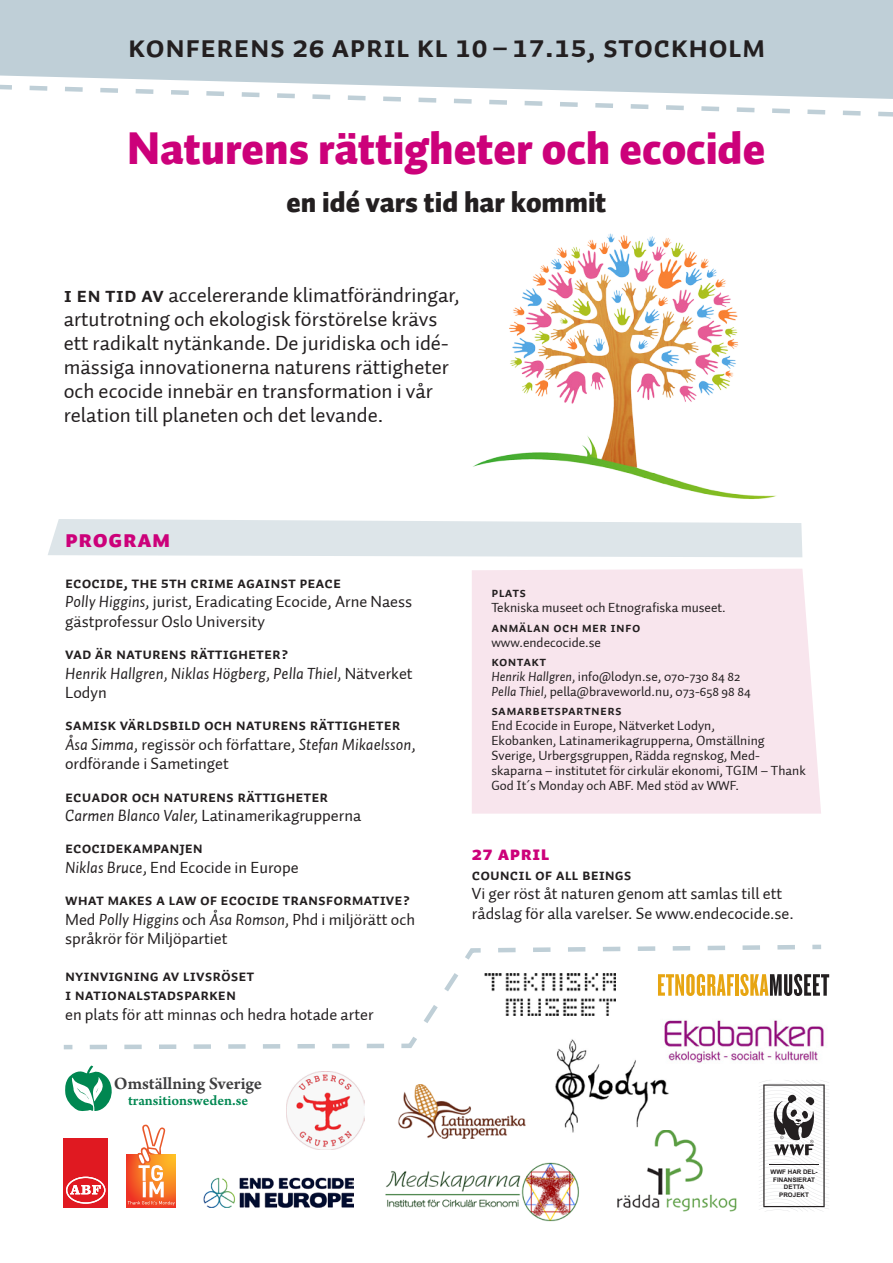
<style>
.page{position:relative;width:893px;height:1263px;background:#fff}
.page>*{position:absolute;margin:0;border:0;box-sizing:border-box;transform-origin:0 0}
.t1{font:900 45px "Auto 1";color:#cc017a}
.t2{font:31.5px "Auto 1 Bold Sm Cp";color:#231f20}
.t3{font:900 28.5px "Auto 1";color:#231f20}
.Bröd{font:24px "Auto 1 Black Sm Cp";letter-spacing:.025em;color:#cc017a}
.t4{font:21px/24px "Auto 1";color:#231f20}
.t5{font:19.5px "Auto 1 Black Sm Cp";letter-spacing:.025em;color:#cc017a}
.t6{font:18.3px "Arno Pro Smbd Sm Text";color:#3e3e3f}
.Bröd-2{font:16.5px/19.5px "Auto 1";color:#231f20}
.Bröd-3{font:italic 16.5px/19.5px "Auto 1";color:#231f20}
.Bröd-4{font:15.75px/19.5px "Auto 1 Bold Sm Cp";color:#231f20}
.t7{font:15px "Arno Pro Smbd Sm Text";color:#008751}
.Bröd-5{font:13.5px/15px "Auto 1";color:#231f20}
.Bröd-6{font:13.5px "Auto 1 Bold Sm Cp";letter-spacing:.025em;color:#231f20}
.t8{font:700 6.3px/7.5px "Arial";color:#231f20;text-align:center}
.s1{font-family:"Auto 1 Bold Sm Cp"}
.s2{font-style:italic}
.s3{font-style:normal}
</style>
<div class="page">
<img style="left:398px;top:1084px;width:128px;height:55px">
<div style="left:0;top:0;width:893px;height:81px;background:#bfcfd7"></div>
<svg style="left:48px;top:519px;width:754px;height:38px;background:#dfe7ea"></svg>
<div style="left:472px;top:569px;width:349px;height:245px;background:#f8e5ed"></div>
<img style="left:473px;top:233px;width:304px;height:266px">
<img style="left:203px;top:1177px;width:150px;height:30px">
<img style="left:617px;top:1130px;width:120px;height:82px">
<svg style="left:65px;top:1065px;width:47px;height:46px"></svg>
<div style="left:63px;top:1138px;width:45px;height:70px;background:#e01921"></div>
<svg style="left:66px;top:1177px;width:39px;height:27px"></svg>
<svg style="left:759px;top:1080px;width:70px;height:131px"></svg>
<img style="left:385px;top:1162px;width:194px;height:60px">
<img style="left:286px;top:1072px;width:78px;height:78px">
<img style="left:555px;top:1052px;width:32px;height:80px">
<img style="left:588px;top:1060px;width:81px;height:68px">
<svg style="left:63px;top:944px;width:759px;height:108px"></svg>
<svg style="left:0;top:81px;width:893px;height:36px"></svg>
<svg style="left:658px;top:974px;width:76px;height:22px"></svg>
<hr style="left:735px;top:974px;width:4px;height:22px;background:#e7a512">
<svg style="left:740px;top:974px;width:89px;height:22px"></svg>
<img style="left:485px;top:974px;width:131px;height:42px">
<img style="left:660px;top:1013px;width:164px;height:50px">
<div style="left:127px;top:1154px;width:48px;height:54px;background:#ef3824"></div>
<svg style="left:128px;top:1125px;width:47px;height:81px"></svg>
<p class="t2" style="left:128px;top:28px;width:638px">konferens 26 april kl 10–17.15, Stockholm</p>
<p class="t1" style="left:128px;top:119px;width:639px">Naturens rättigheter och ecocide</p>
<p class="t3" style="left:287px;top:183px;width:321px">en idé vars tid har kommit</p>
<p class="t4" style="left:64px;top:283px;width:397px"><span class="s1">I en tid av</span> accelererande klimatförändringar, artutrotning och ekologisk förstörelse krävs ett radikalt nytänkande. De juridiska och idé&shy;mässiga innovationerna naturens rättigheter och ecocide innebär en transformation i vår relation till planeten och det levande.</p>
<p class="Bröd" style="left:65px;top:525px;width:107px">program</p>
<p class="Bröd-4" style="left:65px;top:573px;width:278px">Ecocide, the 5th crime against peace</p>
<p class="Bröd-2" style="left:65px;top:592px;width:349px"><span class="s2">Polly Higgins</span>, jurist, Eradicating Ecocide, Arne Naess gästprofessur Oslo University</p>
<p class="Bröd-4" style="left:65px;top:645px;width:225px">Vad är Naturens rättigheter?</p>
<p class="Bröd-3" style="left:65px;top:663px;width:349px">Henrik Hallgren, Niklas Högberg, Pella Thiel, <span class="s3">Nätverket<br>Lodyn</span></p>
<p class="Bröd-4" style="left:65px;top:716px;width:337px">Samisk världsbild och Naturens rättigheter</p>
<p class="Bröd-2" style="left:65px;top:735px;width:352px"><span class="s2">Åsa Simma</span>, regissör och författare, <span class="s2">Stefan Mikaelsson</span>, ordförande i Sametinget</p>
<p class="Bröd-4" style="left:65px;top:787px;width:265px">Ecuador och Naturens rättigheter</p>
<p class="Bröd-2" style="left:65px;top:806px;width:298px"><span class="s2">Carmen Blanco Valer,</span> Latinamerikagrupperna</p>
<p class="Bröd-4" style="left:65px;top:839px;width:139px">Ecocidekampanjen</p>
<p class="Bröd-2" style="left:65px;top:858px;width:235px"><span class="s2">Niklas Bruce</span>, End Ecocide in Europe</p>
<p class="Bröd-4" style="left:65px;top:891px;width:347px">What makes a law of ecocide transformative?</p>
<p class="Bröd-2" style="left:65px;top:910px;width:351px">Med <span class="s2">Polly Higgins</span> och <span class="s2">Åsa Romson,</span> Phd i miljörätt och språkrör för Miljöpartiet</p>
<p class="Bröd-4" style="left:65px;top:966px;width:191px">Nyinvigning av Livsröset i Nationalstadsparken</p>
<p class="Bröd-2" style="left:65px;top:1005px;width:310px">en plats för att minnas och hedra hotade arter</p>
<p class="t6" style="left:114px;top:1073px;width:150px">Omställning Sverige</p>
<p class="t7" style="left:128px;top:1092px;width:121px">transitionsweden.se</p>
<p class="Bröd-6" style="left:491px;top:585px;width:36px">Plats</p>
<p class="Bröd-5" style="left:491px;top:601px;width:236px">Tekniska museet och Etnografiska museet.</p>
<p class="Bröd-6" style="left:491px;top:619px;width:150px">Anmälan och mer info</p>
<p class="Bröd-5" style="left:491px;top:635px;width:111px">www.endecocide.se</p>
<p class="Bröd-6" style="left:491px;top:654px;width:56px">Kontakt</p>
<p class="Bröd-5" style="left:491px;top:669px;width:250px"><span class="s2">Henrik Hallgren,</span> info@lodyn.se, 070-730 84 82</p>
<p class="Bröd-5" style="left:491px;top:684px;width:261px"><span class="s2">Pella Thiel,</span> pella@braveworld.nu, 073-658 98 84</p>
<p class="Bröd-6" style="left:491px;top:703px;width:132px">Samarbetspartners</p>
<p class="Bröd-5" style="left:491px;top:718px;width:316px">End Ecocide in Europe, Nätverket Lodyn,<br>Ekobanken, Latinamerikagrupperna, Omställning Sverige, Urbergsgruppen, Rädda regnskog, Med&shy;skaparna – institutet för cirkulär ekonomi, TGIM – Thank God It´s Monday och ABF. Med stöd av WWF.</p>
<p class="t5" style="left:472px;top:842px;width:79px">27 april</p>
<p class="Bröd-4" style="left:472px;top:865px;width:161px">Council of all beings</p>
<p class="Bröd-2" style="left:472px;top:884px;width:323px">Vi ger röst åt naturen genom att samlas till ett rådslag för alla varelser. Se www.endecocide.se.</p>
<p class="t8" style="left:770px;top:1168px;width:49px">WWF HAR DEL-<br>FINANSIERAT<br>DETTA<br>PROJEKT</p>
</div>
